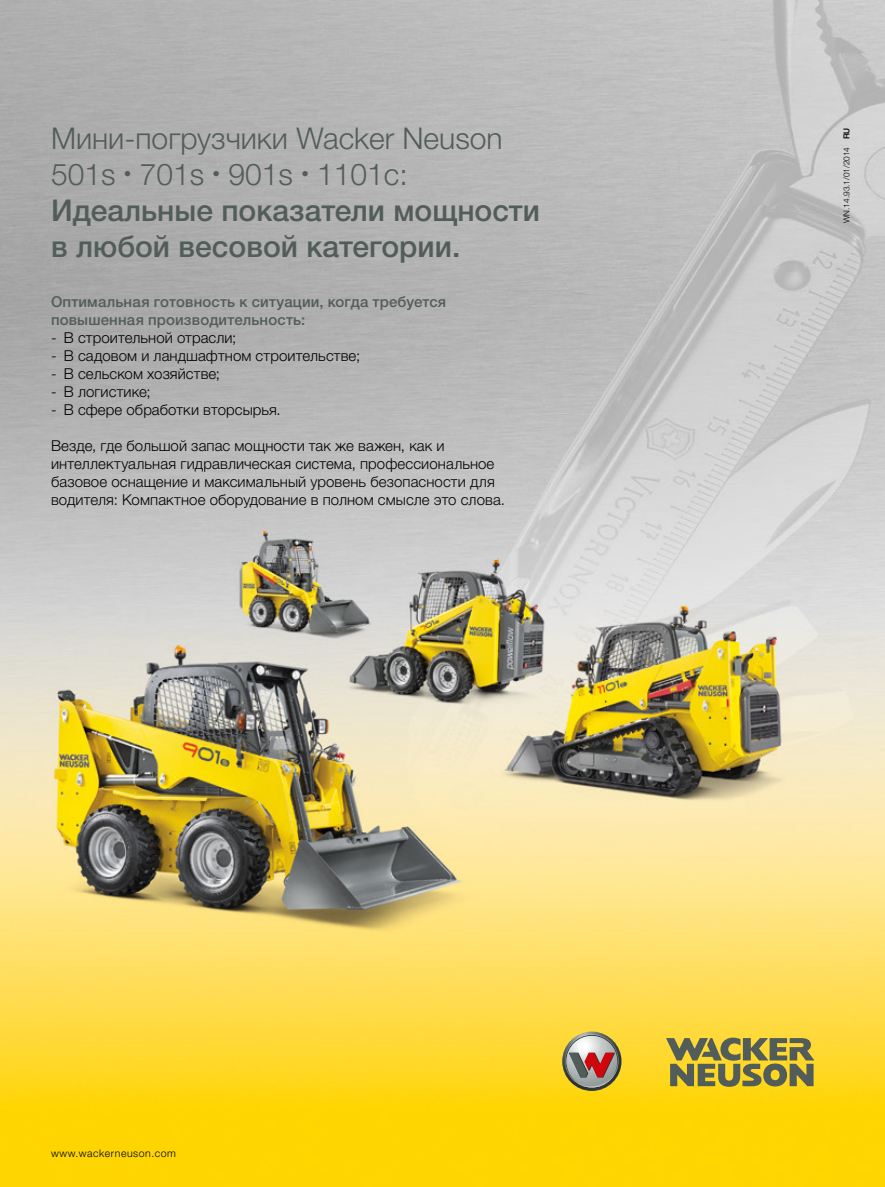
<style>
.page{position:relative;width:885px;height:1187px;background:#fff}
.page>*{position:absolute;margin:0;border:0;box-sizing:border-box;transform-origin:0 0}
.t1{font:500 30px/36px "Helvetica Neue LTW1 G";color:#525d5a}
.t2{font:300 15px/18px "Helvetica Neue LTW1 G";letter-spacing:.005em;color:#000}
.t3{font:500 15px/18px "Helvetica Neue LTW1 G";letter-spacing:.01em;color:#525d5a}
.t4{font:300 10.5px "Helvetica Neue";letter-spacing:.05em;color:#000}
.t5{font:300 8.25px "Helvetica Neue LTW1 G";color:#000}
.s1{font-weight:300}
.s2{font-weight:500}
</style>
<div class="page">
<img style="left:0;top:0;width:884px;height:1186px">
<svg style="left:561px;top:1031px;width:60px;height:60px;background:#b2976d"></svg>
<svg style="left:666px;top:1036px;width:148px;height:50px;background:#9d9245"></svg>
<h1 class="t1" style="left:51px;top:120px;width:490px"><span class="s1">Мини-погрузчики Wacker Neuson<br>501s</span> <sup>•</sup> <span class="s1">701s</span> <sup>•</sup> <span class="s1">901s</span> <sup>•</sup> <span class="s1">1101c:<br></span>Идеальные показатели мощности в любой весовой категории.</h1>
<p class="t3" style="left:51px;top:292px;width:396px">Оптимальная готовность к ситуации, когда требуется повышенная производительность:</p>
<p class="t2" style="left:51px;top:328px;width:187px">- в строительной отрасли;</p>
<p class="t2" style="left:51px;top:346px;width:311px">- в садовом и ландшафтном строительстве;</p>
<p class="t2" style="left:51px;top:364px;width:171px">- в сельском хозяйстве;</p>
<p class="t2" style="left:51px;top:382px;width:101px">- в логистике;</p>
<p class="t2" style="left:51px;top:400px;width:231px">- в сфере обработки вторсырья.</p>
<p class="t2" style="left:51px;top:436px;width:455px">Везде, где большой запас мощности так же важен, как и интеллектуальная гидравлическая система, профессиональное базовое оснащение и максимальный уровень безопасности для водителя: Компактное оборудование в полном смысле это слова.</p>
<p class="t4" style="left:51px;top:1146px;width:126px">www.wackerneuson.com</p>
<p class="t5" style="left:841px;top:223px;width:97px;rotate:-90deg">WN.14.93.1/01/2014 <span class="s2">RU</span></p>
</div>
